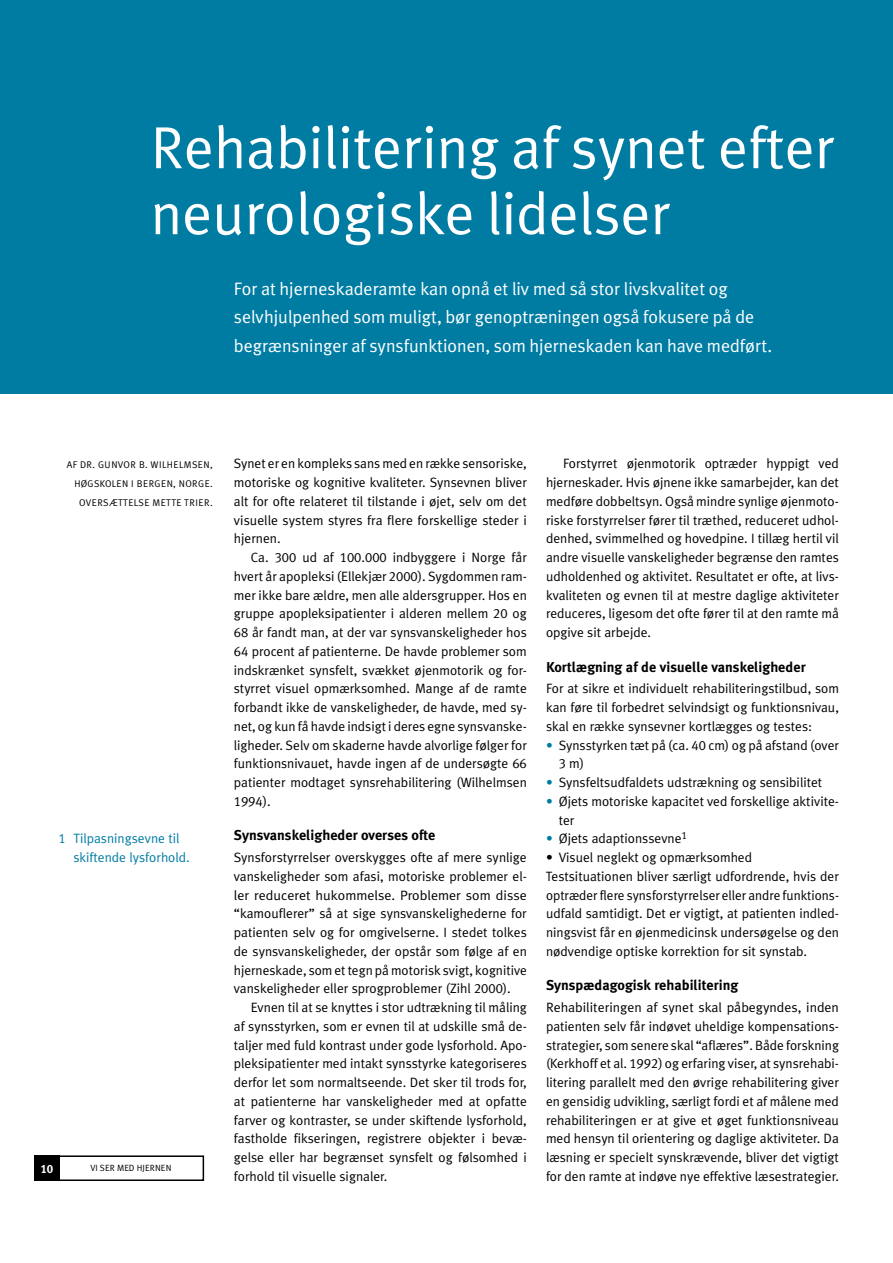
<style>
.page{position:relative;width:893px;height:1263px;background:#fff}
.page>*{position:absolute;margin:0;border:0;box-sizing:border-box;transform-origin:0 0}
.t1{font:59.4px/66px "Meta Plus Caps";color:#fff}
.t2{font:18px/28.5px "Meta Plus Caps";color:#fff}
.t3{font:700 14.25px "Meta Plus Caps";color:#000}
.t4{font:13.5px/18.8px "Meta Plus Caps";color:#000;text-align:justify}
.t5{font:13.5px/18.8px "Meta Plus Caps";color:#007ca3}
.t6{font:700 12px "Meta Plus Caps";color:#fff}
.t7{font:9.75px/18.8px "Meta Plus Caps";letter-spacing:.03em;color:#000}
.t8{font:9px "Meta Plus Caps";letter-spacing:.015em;color:#000}
.s1{color:#007ca3}
</style>
<div class="page">
<div style="left:0;top:0;width:893px;height:393px;background:#007ca3"></div>
<div style="left:34px;top:1155px;width:170px;height:26px;border:2px solid #000"></div>
<div style="left:34px;top:1155px;width:26px;height:26px;background:#000"></div>
<h1 class="t1" style="left:151px;top:114px;width:685px">Rehabilitering af synet efter neurologiske lidelser</h1>
<h2 class="t2" style="left:234px;top:274px;width:540px">For at hjerneskaderamte kan opnå et liv med så stor livskvalitet og selvhjulpenhed som muligt, bør genoptræningen også fokusere på de begrænsninger af synsfunktionen, som hjerneskaden kan have medført.</h2>
<p class="t7" style="left:74px;top:455px;width:140px;text-indent:-8px">Af Dr. Gu nvor B. Wilhelmsen,<br>Høgsk</p>
<p class="t7" style="left:79px;top:474px;width:135px;text-indent:26px">olen i Bergen, Norge.<br>Oversætte lse Mette</p>
<p class="t7" style="left:184px;top:493px;width:30px">Trier.</p>
<p class="t5" style="left:73px;top:829px;width:118px;text-indent:-15px">1 Tilpasningsevne til skiftende lysforhold.</p>
<p class="t6" style="left:40px;top:1162px;width:14px">10</p>
<p class="t8" style="left:90px;top:1163px;width:82px">vi ser med hjernen</p>
<p class="t4" style="left:234px;top:454px;width:294px">Synet er en kompleks sans med en række sensoriske, motoriske og kognitive kvaliteter. Synsevnen bliver alt for ofte relateret til tilstande i øjet, selv om det visuelle system styres fra flere forskellige steder i hjernen.</p>
<p class="t4" style="left:234px;top:548px;width:294px;text-indent:17px">Ca. 300 ud af 100.000 indbyggere i N orge får hvert år apopleksi (Ellekjær 2000). Sygdommen ram&shy;mer ikke bare ældre, men alle aldersgrupper. Hos en gruppe apopleksipatienter i alderen mellem 20 og 68 år fandt man, at der var synsvanskeligheder hos 64 procent af patienterne. De havde problemer som indskrænket synsfelt, svækket øjenmotorik og for&shy;styrret visuel opmærksomhed. Mange af de ramte forbandt ikke de vanskeligheder, de havde, med sy&shy;net, og kun få havde indsigt i deres egne synsvanske&shy;ligheder. Selv om skaderne havde alvorlige følger for funktionsnivauet, havde ingen af de undersøgte 66 patienter modtaget synsrehabilitering (Wilhelmsen 1994).</p>
<p class="t3" style="left:234px;top:827px;width:203px">Synsvanskeligheder overses ofte</p>
<p class="t4" style="left:234px;top:848px;width:294px">Synsforstyrrelser overskygges ofte af mere synlige vanskeligheder som afasi, motoriske problemer el&shy;ler reduceret hukommelse. Problemer som disse “kamouflerer” så at sige synsvanskelighederne for patienten selv og for omgivelserne. I stedet tolkes de synsvanskeligheder, der opstår som følge af en hjerneskade, som et tegn på motorisk svigt, kognitive vanskeligheder eller sprogproblemer (Zihl 2000).</p>
<p class="t4" style="left:234px;top:998px;width:295px;text-indent:17px">Evnen til at se knyttes i stor udtrækning til måling af synsstyrken, som er evnen til at udskille små de&shy;taljer med fuld kontrast under gode lysforhold. Apo&shy;pleksipatienter med intakt synsstyrke kategoriseres derfor let som normaltseende. Det sker til trods for, at patienterne har vanskeligheder med at opfatte farver og kontraster, se under skiftende lysforhold, fastholde fikseringen, registrere objekter i bevæ&shy;gelse eller har begrænset synsfelt og følsomhed i forhold til visuelle signaler.</p>
<p class="t4" style="left:546px;top:454px;width:294px;text-indent:17px">Forstyrret øjenmotorik optræder hyppigt ved hjerneskader. Hvis øjnene ikke samarbejder, kan det medføre dobbeltsyn. Også mindre synlige øjenmoto&shy;riske forstyrrelser fører til træthed, reduceret udhol&shy;denhed, svimmelhed og hovedpine. I tillæg hertil vil andre visuelle vanskeligheder begrænse den ramtes udholdenhed og aktivitet. Resultatet er ofte, at livs&shy;kvaliteten og evnen til at mestre daglige aktiviteter reduceres, ligesom det ofte fører til at den ramte må opgive sit arbejde.</p>
<p class="t3" style="left:546px;top:658px;width:261px">Kortlægning af de visuelle vanskeligheder</p>
<p class="t4" style="left:546px;top:679px;width:294px">For at sikre et individuelt rehabiliteringstilbud, som kan føre til forbedret selvindsigt og funktionsnivau, skal en række synsevner kortlægges og testes:</p>
<p class="t4" style="left:559px;top:735px;width:282px;text-indent:-13px"><span class="s1">•</span> Synsstyrken tæt på (ca. 40 cm) og på afstand (over<br>3 m)</p>
<p class="t4" style="left:546px;top:773px;width:278px"><span class="s1">•</span> Synsfeltsudfaldets udstrækning og sensibilitet</p>
<p class="t4" style="left:559px;top:792px;width:282px;text-indent:-13px"><span class="s1">•</span> Øjets motoriske kapacitet ved forskellige aktivite&shy;ter</p>
<p class="t4" style="left:546px;top:829px;width:143px"><span class="s1">•</span> Øjets adaptionssevne<sup>1</sup></p>
<p class="t4" style="left:546px;top:848px;width:294px;text-align:left">• Visuel neglekt og opmærksomhed Testsituationen bliver særligt udfordrende, hvis der optræder flere synsforstyrrelser eller andre funktions&shy;udfald samtidigt. Det er vigtigt, at patienten indled&shy;ningsvist får en øjenmedicinsk undersøgelse og den nødvendige optiske korrektion for sit synstab.</p>
<p class="t3" style="left:546px;top:977px;width:194px">Synspædagogisk rehabilitering</p>
<p class="t4" style="left:546px;top:998px;width:294px">Rehabiliteringen af synet skal påbegyndes, inden patienten selv får indøvet uheldige kompensations&shy;strategier, som senere skal “aflæres”. Både forskning (Kerkhoff et al. 1992) og erfaring viser, at synsrehabi&shy;litering parallelt med den øvrige rehabilitering giver en gensidig udvikling, særligt fordi et af målene med rehabiliteringen er at give et øget funktionsniveau med hensyn til orientering og daglige aktiviteter. Da læsning er specielt synskrævende, bliver det vigtigt for den ramte at indøve nye effektive læsestrategier.</p>
</div>
